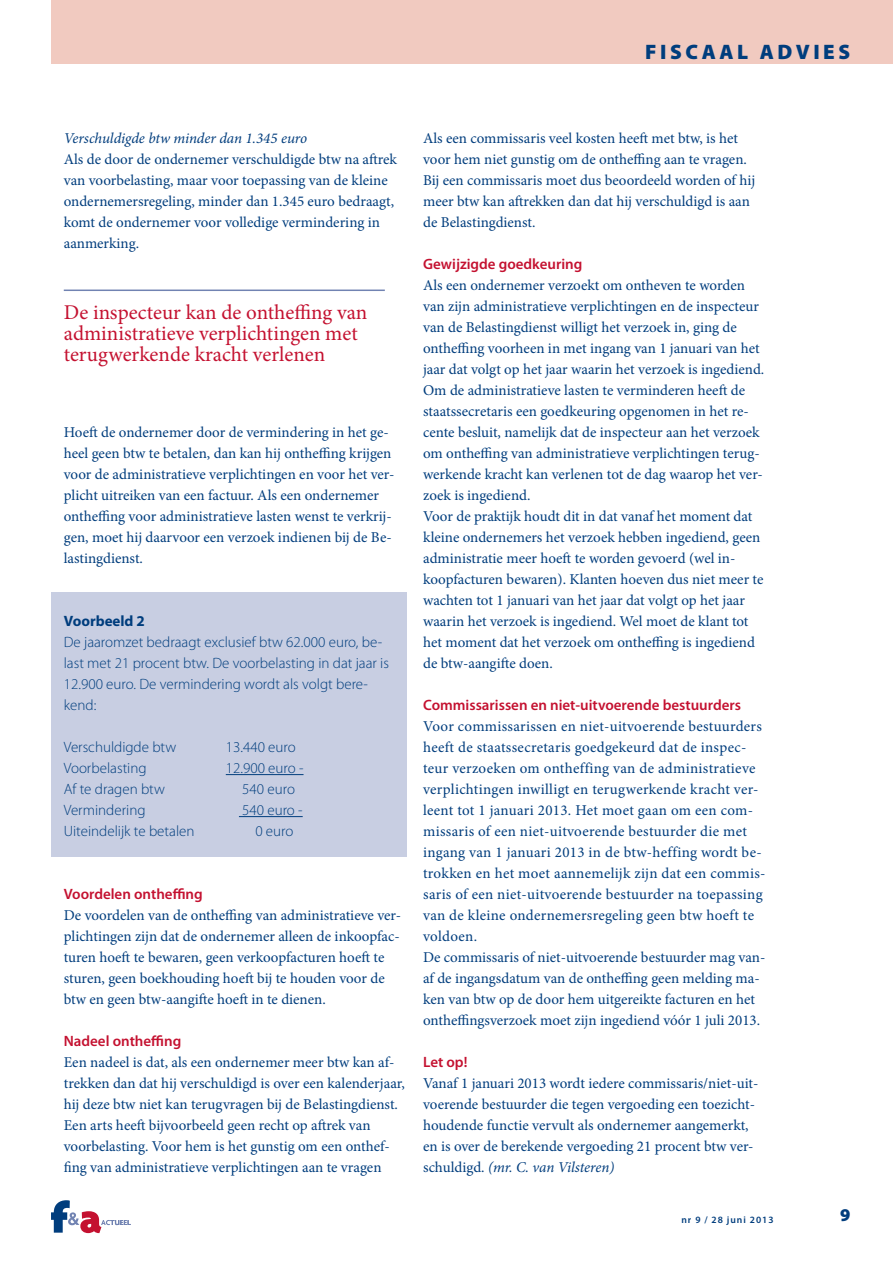
<style>
.page{position:relative;width:893px;height:1263px;background:#fff}
.page>*{position:absolute;margin:0;border:0;box-sizing:border-box;transform-origin:0 0}
.t1{font:21px/21px "Minion Pro";color:#c41130}
.t2{font:900 21px "Myriad Pro";letter-spacing:.17em;color:#003d7d}
.t3{font:900 18px "Myriad Pro";color:#003d7d}
.t4{font:15px/21px "Minion Pro";color:#003d7d}
.t5{font:15px/21px "Minion Pro";letter-spacing:.02em;color:#003d7d}
.t6{font:300 15px/21px "Myriad Pro";color:#003d7d}
.t7{font:600 9.75px "Myriad Pro";letter-spacing:.1em;color:#003d7d}
.s1{font-style:italic}
.s2{font-weight:700}
.s3{font-family:"Myriad Pro";font-weight:600;color:#c41130}
</style>
<div class="page">
<svg style="left:51px;top:1200px;width:80px;height:33px"></svg>
<div style="left:51px;top:0;width:842px;height:64px;background:#f1cac0"></div>
<div style="left:51px;top:592px;width:355px;height:265px;background:#c8cee2"></div>
<hr style="left:226px;top:774px;width:78px;height:1px;background:#003d7d">
<hr style="left:239px;top:816px;width:64px;height:1px;background:#003d7d">
<hr style="left:64px;top:290px;width:321px;height:1px;background:#7183b2">
<p class="t2" style="left:645px;top:39px;width:207px">FISCAAL ADVIES</p>
<p class="t4" style="left:64px;top:129px;width:335px"><span class="s1">Verschuldigde btw minder dan 1.345 euro<br></span>Als de door de ondernemer verschuldigde btw na aftrek van voorbelasting, maar voor toepassing van de kleine ondernemersregeling, minder dan 1.345 euro bedraagt, komt de ondernemer voor volledige vermindering in aanmerking.</p>
<p class="t1" style="left:64px;top:303px;width:305px">De inspecteur kan de ontheffing van administratieve verplichtingen met terugwerkende kracht verlenen</p>
<p class="t4" style="left:64px;top:423px;width:332px">Hoeft de ondernemer door de vermindering in het ge&shy;heel geen btw te betalen, dan kan hij ontheffing krijgen voor de administratieve verplichtingen en voor het ver&shy;plicht uitreiken van een factuur. Als een ondernemer ontheffing voor administratieve lasten wenst te verkrij&shy;gen, moet hij daarvoor een verzoek indienen bij de Be&shy;lastingdienst.</p>
<p class="t6" style="left:64px;top:612px;width:327px"><span class="s2">Voorbeeld 2<br></span>De jaaromzet bedraagt exclusief btw 62.000 euro, be&shy;last met 21 procent btw. De voorbelasting in dat jaar is 12.900 euro. De vermindering wordt als volgt bere&shy;kend:</p>
<p class="t6" style="left:64px;top:738px;width:114px">Verschuldigde btw</p>
<p class="t6" style="left:226px;top:738px;width:71px">13.440 euro</p>
<p class="t6" style="left:64px;top:759px;width:84px">Voorbelasting</p>
<p class="t6" style="left:226px;top:759px;width:79px">12.900 euro -</p>
<p class="t6" style="left:64px;top:780px;width:103px">Af te dragen btw</p>
<p class="t6" style="left:242px;top:780px;width:54px">540 euro</p>
<p class="t6" style="left:64px;top:801px;width:83px">Vermindering</p>
<p class="t6" style="left:242px;top:801px;width:62px">540 euro -</p>
<p class="t6" style="left:64px;top:822px;width:132px">Uiteindelijk te betalen</p>
<p class="t6" style="left:255px;top:822px;width:40px">0 euro</p>
<p class="t4" style="left:64px;top:885px;width:339px"><span class="s3">Voordelen ontheffing<br></span>De voordelen van de ontheffing van administratieve ver&shy;plichtingen zijn dat de ondernemer alleen de inkoopfac&shy;turen hoeft te bewaren, geen verkoopfacturen hoeft te sturen, geen boekhouding hoeft bij te houden voor de btw en geen btw-aangifte hoeft in te dienen.</p>
<p class="t4" style="left:64px;top:1032px;width:343px"><span class="s3">Nadeel ontheffing<br></span>Een nadeel is dat, als een ondernemer meer btw kan af&shy;trekken dan dat hij verschuldigd is over een kalenderjaar, hij deze btw niet kan terugvragen bij de Belastingdienst.<br>Een arts heeft bijvoorbeeld geen recht op aftrek van voorbelasting. Voor hem is het gunstig om een onthef&shy;fing van administratieve verplichtingen aan te vragen</p>
<p class="t4" style="left:423px;top:129px;width:334px">Als een commissaris veel kosten heeft met btw, is het voor hem niet gunstig om de ontheffing aan te vragen.<br>Bij een commissaris moet dus beoordeeld worden of hij meer btw kan aftrekken dan dat hij verschuldigd is aan de Belastingdienst.</p>
<p class="t4" style="left:423px;top:255px;width:343px"><span class="s3">Gewijzigde goedkeuring<br></span>Als een ondernemer verzoekt om ontheven te worden van zijn administratieve verplichtingen en de inspecteur van de Belastingdienst willigt het verzoek in, ging de ontheffing voorheen in met ingang van 1 januari van het jaar dat volgt op het jaar waarin het verzoek is ingediend.<br>Om de administratieve lasten te verminderen heeft de staatssecretaris een goedkeuring opgenomen in het re&shy;cente besluit, namelijk dat de inspecteur aan het verzoek om ontheffing van administratieve verplichtingen terug&shy;werkende kracht kan verlenen tot de dag waarop het ver&shy;zoek is ingediend.<br>Voor de praktijk houdt dit in dat vanaf het moment dat kleine ondernemers het verzoek hebben ingediend, geen administratie meer hoeft te worden gevoerd (wel in&shy;koopfacturen bewaren). Klanten hoeven dus niet meer te wachten tot 1 januari van het jaar dat volgt op het jaar waarin het verzoek is ingediend. Wel moet de klant tot het moment dat het verzoek om ontheffing is ingediend de btw-aangifte doen.</p>
<p class="t5" style="left:423px;top:696px;width:344px"><span class="s3">Commissarissen en niet-uitvoerende bestuurders </span>Voor commissarissen en niet-uitvoerende bestuurders heeft de staatssecretaris goedgekeurd dat de inspec&shy;teur verzoeken om ontheffing van de administratieve verplichtingen inwilligt en terugwerkende kracht ver&shy;leent tot 1 januari 2013. Het moet gaan om een com&shy;missaris of een niet-uitvoerende bestuurder die met ingang van 1 januari 2013 in de btw-heffing wordt be&shy;trokken en het moet aannemelijk zijn dat een commis&shy;saris of een niet-uitvoerende bestuurder na toepassing van de kleine ondernemersregeling geen btw hoeft te voldoen.<br>De commissaris of niet-uitvoerende bestuurder mag van&shy;af de ingangsdatum van de ontheffing geen melding ma&shy;ken van btw op de door hem uitgereikte facturen en het ontheffingsverzoek moet zijn ingediend vóór 1 juli 2013.</p>
<p class="t4" style="left:423px;top:1053px;width:337px"><span class="s3">Let op!<br></span>Vanaf 1 januari 2013 wordt iedere commissaris/niet-uit&shy;voerende bestuurder die tegen vergoeding een toezicht&shy;houdende functie vervult als ondernemer aangemerkt, en is over de berekende vergoeding 21 procent btw ver&shy;schuldigd. <span class="s1">(mr. C. van Vilsteren)</span></p>
<p class="t7" style="left:681px;top:1216px;width:94px">nr 9 / 28 juni 2013</p>
<p class="t3" style="left:840px;top:1204px;width:12px">9</p>
</div>
